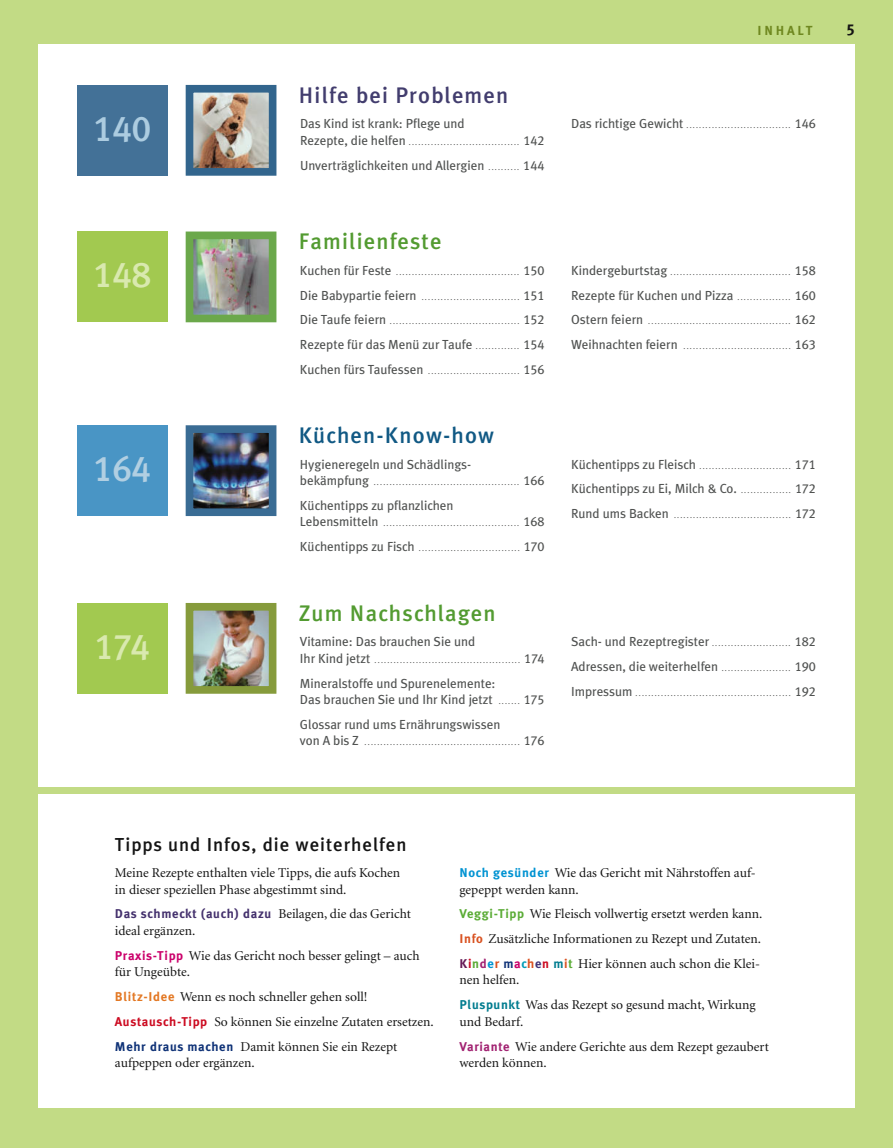
<style>
.page{position:relative;width:893px;height:1148px;background:#c2db85}
.page>*{position:absolute;margin:0;border:0;box-sizing:border-box;transform-origin:0 0}
.t1{font:500 36px "Meta GU";letter-spacing:-.01em;color:#d9e9af}
.t2{font:500 36px "Meta GU";color:#b1cfe2}
.t3{font:500 36px "Meta GU";color:#accce0}
.t4{font:500 22.5px "Meta GU";letter-spacing:.05em;color:#539b31}
.t5{font:500 22.5px "Meta GU";letter-spacing:.05em;color:#423d6e}
.t6{font:500 22.5px "Meta GU";letter-spacing:.055em;color:#115984}
.t7{font:500 18.75px "Meta GU";letter-spacing:.05em;color:#141414}
.t8{font:700 15.75px "Meta GU";color:#141414}
.t9{font:13.5px/24.8px "Minion";color:#141414}
.t10{font:13.2px/16.5px "Meta GU";color:#505251}
.t11{font:700 13.2px "Meta GU";letter-spacing:.215em;color:#6f8820}
.t12{font:7.5px "Meta GU";color:#505251}
.s1{font-size:13.2px}
.s2{font-size:7.5px}
.s3{font-family:"Meta GU";font-weight:700;font-size:12.75px;color:#44316d}
.s4{font-family:"Meta GU";font-weight:700;font-size:12.75px;color:#cb006b}
.s5{font-family:"Meta GU";font-weight:700;font-size:12.75px;color:#e37824}
.s6{font-family:"Meta GU";font-weight:700;font-size:12.75px;color:#cc0b21}
.s7{font-family:"Meta GU";font-weight:700;font-size:12.75px;color:#0f3277}
.s8{font-family:"Meta GU";font-weight:700;font-size:12.75px;color:#0093d2}
.s9{font-family:"Meta GU";font-weight:700;font-size:12.75px;color:#5bac36}
.s10{font-family:"Meta GU";font-weight:700;font-size:12.75px;color:#d95221}
.s11{font-family:"Meta GU";font-weight:700;font-size:12.75px;color:#651a57}
.s12{font-family:"Meta GU";font-weight:700;font-size:12.75px;color:#a22372}
.s13{font-family:"Meta GU";font-weight:700;font-size:12.75px;color:#009cb7}
.s14{font-family:"Meta GU";font-weight:700;font-size:12.75px;color:#423579}
.s15{font-family:"Meta GU";font-weight:700;font-size:12.75px;color:#007c8f}
</style>
<div class="page">
<div style="left:38px;top:44px;width:817px;height:742px;background:#fff"></div>
<div style="left:77px;top:603px;width:90px;height:90px;background:#a2c950"></div>
<img style="left:195px;top:612px;width:72px;height:72px">
<div style="left:186px;top:603px;width:90px;height:90px;border:8px solid #869b3c"></div>
<div style="left:77px;top:231px;width:90px;height:91px;background:#a2c950"></div>
<img style="left:195px;top:240px;width:72px;height:73px">
<div style="left:186px;top:231px;width:90px;height:91px;border:8px solid #6ba84b"></div>
<div style="left:77px;top:425px;width:90px;height:91px;background:#4995c5"></div>
<img style="left:195px;top:434px;width:72px;height:73px">
<div style="left:186px;top:425px;width:90px;height:91px;border:8px solid #3a6c94"></div>
<div style="left:77px;top:85px;width:90px;height:91px;background:#437197"></div>
<img style="left:195px;top:94px;width:72px;height:73px">
<div style="left:186px;top:85px;width:90px;height:91px;border:8px solid #32658d"></div>
<div style="left:38px;top:794px;width:817px;height:314px;background:#fff"></div>
<h2 class="t5" style="left:299px;top:86px;width:211px">Hilfe bei Problemen</h2>
<h1 class="t3" style="left:93px;top:114px;width:59px">140</h1>
<h3 class="t10" style="left:300px;top:116px;width:166px">Das Kind ist krank: Pflege und</h3>
<p class="t12" style="left:300px;top:139px;width:246px"><span class="s1">Rezepte, die helfen</span> ................................... <span class="s1">142</span></p>
<h3 class="t10" style="left:300px;top:158px;width:246px">Unverträglichkeiten und Allergien <span class="s2">. . . . . . . . . .</span> 144</h3>
<h2 class="t4" style="left:299px;top:233px;width:144px">Familienfeste</h2>
<h1 class="t1" style="left:93px;top:261px;width:59px">148</h1>
<p class="t12" style="left:300px;top:269px;width:246px"><span class="s1">Kuchen für Feste</span> ....................................... <span class="s1">150</span></p>
<p class="t12" style="left:300px;top:294px;width:246px"><span class="s1">Die Babypartie feiern</span> ............................... <span class="s1">151</span></p>
<p class="t12" style="left:300px;top:319px;width:246px"><span class="s1">Die Taufe feiern</span> ......................................... <span class="s1">152</span></p>
<h3 class="t10" style="left:300px;top:337px;width:246px">Rezepte für das Menü zur Taufe <span class="s2">. . . . . . . . . . . . . .</span> 154</h3>
<p class="t12" style="left:300px;top:368px;width:246px"><span class="s1">Kuchen fürs Taufessen</span> ............................. <span class="s1">156</span></p>
<h2 class="t6" style="left:299px;top:426px;width:197px">Küchen-Know-how</h2>
<h1 class="t2" style="left:93px;top:454px;width:59px">164</h1>
<h3 class="t10" style="left:300px;top:457px;width:173px">Hygieneregeln und Schädlings-</h3>
<p class="t12" style="left:300px;top:479px;width:246px"><span class="s1">bekämpfung</span> .............................................. <span class="s1">166</span></p>
<h3 class="t10" style="left:300px;top:498px;width:155px">Küchentipps zu pflanzlichen</h3>
<p class="t12" style="left:300px;top:521px;width:246px"><span class="s1">Lebensmitteln</span> ........................................... <span class="s1">168</span></p>
<p class="t12" style="left:300px;top:545px;width:246px"><span class="s1">Küchentipps zu Fisch</span> ................................ <span class="s1">170</span></p>
<h2 class="t4" style="left:299px;top:604px;width:198px">Zum Nachschlagen</h2>
<h1 class="t1" style="left:94px;top:632px;width:57px">174</h1>
<h3 class="t10" style="left:300px;top:634px;width:177px">Vitamine: Das brauchen Sie und</h3>
<p class="t12" style="left:300px;top:657px;width:246px"><span class="s1">Ihr Kind jetzt</span> .............................................. <span class="s1">174</span></p>
<h3 class="t10" style="left:300px;top:675px;width:246px">Mineralstoffe und Spurenelemente:<br>Das brauchen Sie und Ihr Kind jetzt <span class="s2">. . . . . . .</span> 175</h3>
<h3 class="t10" style="left:300px;top:717px;width:202px">Glossar rund ums Ernährungswissen</h3>
<p class="t12" style="left:300px;top:740px;width:246px"><span class="s1">von A bis Z</span> ................................................. <span class="s1">176</span></p>
<h3 class="t11" style="left:757px;top:26px;width:56px">INHALT</h3>
<h3 class="t8" style="left:846px;top:24px;width:10px">5</h3>
<p class="t12" style="left:571px;top:123px;width:246px"><span class="s1">Das richtige Gewicht</span> ................................. <span class="s1">146</span></p>
<p class="t12" style="left:571px;top:269px;width:246px"><span class="s1">Kindergeburtstag</span> ...................................... <span class="s1">158</span></p>
<h3 class="t10" style="left:571px;top:288px;width:246px">Rezepte für Kuchen und Pizza <span class="s2">. . . . . . . . . . . . . . . . .</span> 160</h3>
<p class="t12" style="left:571px;top:319px;width:246px"><span class="s1">Ostern feiern</span> ............................................. <span class="s1">162</span></p>
<p class="t12" style="left:571px;top:343px;width:246px"><span class="s1">Weihnachten feiern</span> .................................. <span class="s1">163</span></p>
<p class="t12" style="left:571px;top:463px;width:246px"><span class="s1">Küchentipps zu Fleisch</span> ............................. <span class="s1">171</span></p>
<h3 class="t10" style="left:571px;top:481px;width:246px">Küchentipps zu Ei, Milch &amp; Co. <span class="s2">. . . . . . . . . . . . . . . .</span> 172</h3>
<p class="t12" style="left:571px;top:512px;width:246px"><span class="s1">Rund ums Backen</span> ..................................... <span class="s1">172</span></p>
<h3 class="t10" style="left:571px;top:630px;width:246px;line-height:24.8px">Sach- und Rezeptregister <span class="s2">.........................</span> 182<br>Adressen, die weiterhelfen <span class="s2">......................</span> 190</h3>
<p class="t12" style="left:571px;top:690px;width:246px"><span class="s1">Impressum</span> ................................................. <span class="s1">192</span></p>
<h3 class="t7" style="left:115px;top:837px;width:293px">Tipps und Infos, die weiterhelfen</h3>
<h3 class="t9" style="left:115px;top:865px;width:287px;line-height:16.5px">Meine Rezepte enthalten viele Tipps, die aufs Kochen in dieser speziellen Phase abgestimmt sind.</h3>
<h3 class="t9" style="left:115px;top:907px;width:298px;line-height:16.5px"><span class="s3">Das schmeckt (auch) dazu</span> Beilagen, die das Gericht ideal ergänzen.</h3>
<h3 class="t9" style="left:115px;top:948px;width:306px;line-height:16.5px"><span class="s4">Praxis-Tipp</span> Wie das Gericht noch besser gelingt – auch für Ungeübte.</h3>
<h3 class="t9" style="left:115px;top:985px;width:320px"><span class="s5">Blitz-Idee</span> Wenn es noch schneller gehen soll!<br><span class="s6">Austausch-Tipp</span> So können Sie einzelne Zutaten ersetzen.<br><span class="s7">Mehr draus machen</span> Damit können Sie ein Rezept</h3>
<h3 class="t9" style="left:115px;top:1051px;width:141px">aufpeppen oder ergänzen.</h3>
<h3 class="t9" style="left:459px;top:865px;width:298px;line-height:16.5px"><span class="s8">Noch gesünder</span> Wie das Gericht mit Nährstoffen auf - gepeppt werden kann.</h3>
<h3 class="t9" style="left:459px;top:903px;width:304px;text-align:justify"><span class="s9">Veggi-Tipp</span> Wie Fleisch vollwertig ersetzt werden kann.<br><span class="s10">Info</span> Zusätzliche Informationen zu Rezept und Zutaten.<br><span class="s11">K</span><span class="s6">i</span><span class="s9">n</span><span class="s12">d</span><span class="s8">e</span><span class="s10">r</span> <span class="s7">m</span><span class="s4">a</span><span class="s13">c</span><span class="s10">h</span><span class="s14">e</span><span class="s6">n</span> <span class="s15">m</span><span class="s10">i</span><span class="s9">t</span> Hier können auch schon die Klei -</h3>
<h3 class="t9" style="left:459px;top:969px;width:298px">nen helfen.<br><span class="s15">Pluspunkt</span> Was das Rezept so gesund macht, Wirkung</h3>
<h3 class="t9" style="left:459px;top:1010px;width:311px">und Bedarf.<br><span class="s12">Variante</span> Wie andere Gerichte aus dem Rezept gezaubert</h3>
<h3 class="t9" style="left:459px;top:1051px;width:89px">werden können.</h3>
</div>
